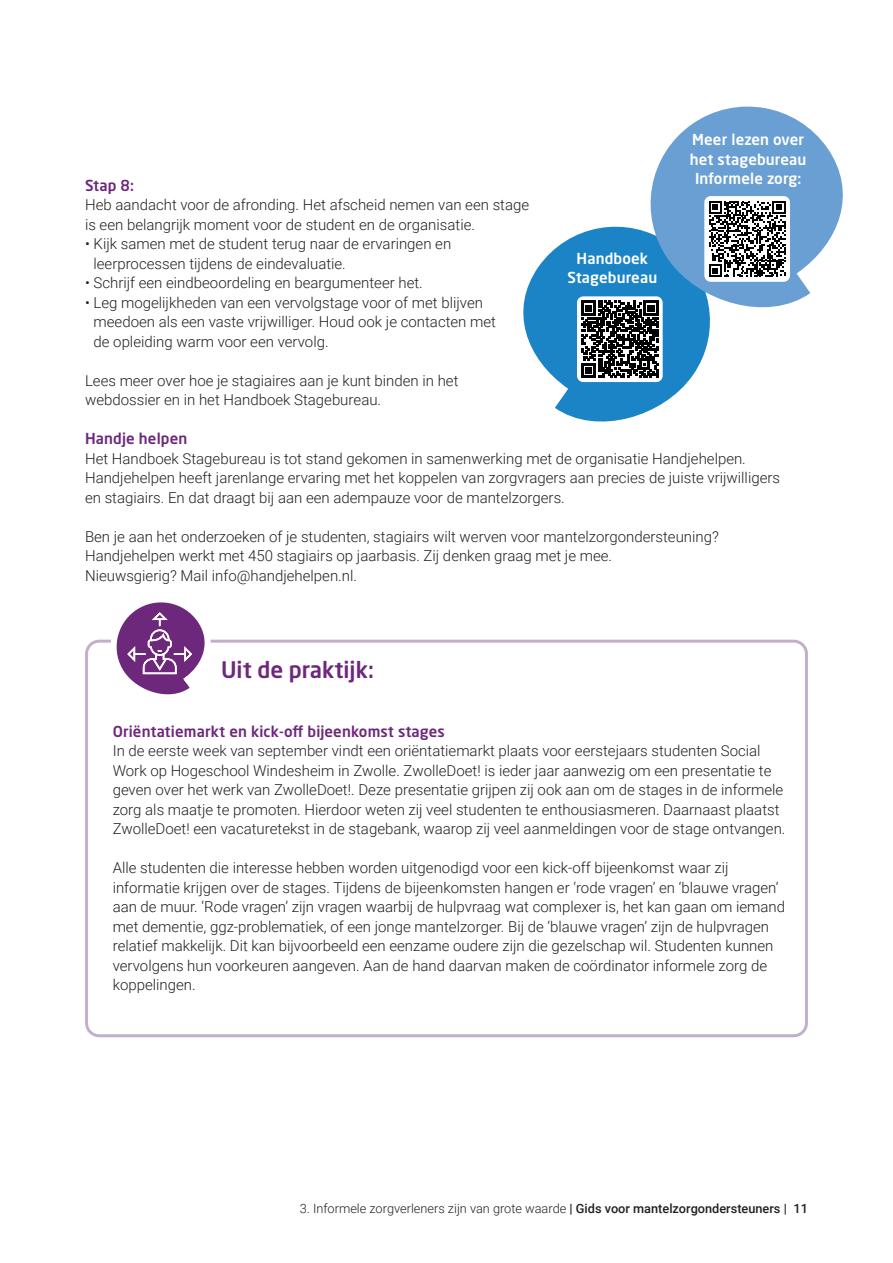
<style>
.page{position:relative;width:893px;height:1263px;background:#fff}
.page>*{position:absolute;margin:0;border:0;box-sizing:border-box;transform-origin:0 0}
.t1{font:500 22.5px "Neo Sans W1 G";color:#6d287c}
.t2{font:300 15px/19.5px "Roboto";color:#231f20}
.t3{font:500 15px "Neo Sans W1 G";letter-spacing:.01em;color:#6d287c}
.t4{font:500 15px/19.5px "Neo Sans W1 G";letter-spacing:.01em;color:#fff;text-align:center}
.t5{font:300 12.75px "Roboto";color:#231f20}
.s1{font-weight:500}
</style>
<div class="page">
<div style="left:85px;top:640px;width:723px;height:397px;border:3px solid #c4afcb;border-radius:13px"></div>
<svg style="left:99px;top:602px;width:117px;height:93px"></svg>
<svg style="left:523px;top:226px;width:187px;height:196px;fill:#1b84c6"></svg>
<div style="left:577px;top:296px;width:86px;height:86px;background:#fff;border-radius:6px"></div>
<svg style="left:581px;top:301px;width:77px;height:77px"></svg>
<svg style="left:637px;top:106px;width:206px;height:217px;fill:#6a9fd4"></svg>
<div style="left:704px;top:196px;width:86px;height:86px;background:#fff;border-radius:6px"></div>
<svg style="left:709px;top:201px;width:76px;height:76px"></svg>
<p class="t4" style="left:690px;top:130px;width:118px">Meer lezen over het stagebureau<br>Informele zorg:</p>
<p class="t3" style="left:85px;top:176px;width:50px">Stap 8:</p>
<p class="t2" style="left:85px;top:194px;width:446px">Heb aandacht voor de afronding. Het afscheid nemen van een stage is een belangrijk moment voor de student en de organisatie.</p>
<p class="t2" style="left:94px;top:233px;width:359px;text-indent:-8px">• Kijk samen met de student terug naar de ervaringen en leerprocessen tijdens de eindevaluatie.</p>
<p class="t2" style="left:85px;top:272px;width:339px">• Schrijf een eindbeoordeling en beargumenteer het.</p>
<p class="t2" style="left:94px;top:292px;width:404px;text-indent:-8px">• Leg mogelijkheden van een vervolgstage voor of met blijven meedoen als een vaste vrijwilliger. Houd ook je contacten met de opleiding warm voor een vervolg.</p>
<p class="t2" style="left:85px;top:370px;width:375px">Lees meer over hoe je stagiaires aan je kunt binden in het webdossier en in het Handboek Stagebureau.</p>
<p class="t3" style="left:85px;top:429px;width:104px">Handje helpen</p>
<p class="t2" style="left:85px;top:448px;width:696px">Het Handboek Stagebureau is tot stand gekomen in samenwerking met de organisatie Handjehelpen.<br>Handjehelpen heeft jarenlange ervaring met het koppelen van zorgvragers aan precies de juiste vrijwilligers en stagiairs. En dat draagt bij aan een adempauze voor de mantelzorgers.</p>
<p class="t2" style="left:85px;top:526px;width:635px">Ben je aan het onderzoeken of je studenten, stagiairs wilt werven voor mantelzorgondersteuning?<br>Handjehelpen werkt met 450 stagiairs op jaarbasis. Zij denken graag met je mee.<br>Nieuwsgierig? Mail info@handjehelpen.nl.</p>
<p class="t4" style="left:567px;top:248px;width:91px">Handboek<br>Stagebureau</p>
<h1 class="t1" style="left:221px;top:656px;width:154px">Uit de praktijk:</h1>
<p class="t3" style="left:113px;top:722px;width:334px">Oriëntatiemarkt en kick-off bijeenkomst stages</p>
<p class="t2" style="left:113px;top:740px;width:674px">In de eerste week van september vindt een oriëntatiemarkt plaats voor eerstejaars studenten Social Work op Hogeschool Windesheim in Zwolle. ZwolleDoet! is ieder jaar aanwezig om een presentatie te geven over het werk van ZwolleDoet!. Deze presentatie grijpen zij ook aan om de stages in de informele zorg als maatje te promoten. Hierdoor weten zij veel studenten te enthousiasmeren. Daarnaast plaatst ZwolleDoet! een vacaturetekst in de stagebank, waarop zij veel aanmeldingen voor de stage ontvangen.</p>
<p class="t2" style="left:113px;top:857px;width:674px">Alle studenten die interesse hebben worden uitgenodigd voor een kick-off bijeenkomst waar zij informatie krijgen over de stages. Tijdens de bijeenkomsten hangen er ‘rode vragen’ en ‘blauwe vragen’ aan de muur. ‘Rode vragen’ zijn vragen waarbij de hulpvraag wat complexer is, het kan gaan om iemand met dementie, ggz-problematiek, of een jonge mantelzorger. Bij de ‘blauwe vragen’ zijn de hulpvragen relatief makkelijk. Dit kan bijvoorbeeld een eenzame oudere zijn die gezelschap wil. Studenten kunnen vervolgens hun voorkeuren aangeven. Aan de hand daarvan maken de coördinator informele zorg de koppelingen.</p>
<p class="t5" style="left:300px;top:1199px;width:510px">3. Informele zorgverleners zijn van grote waarde <span class="s1">| Gids voor mantelzorgondersteuners | 11</span></p>
</div>
